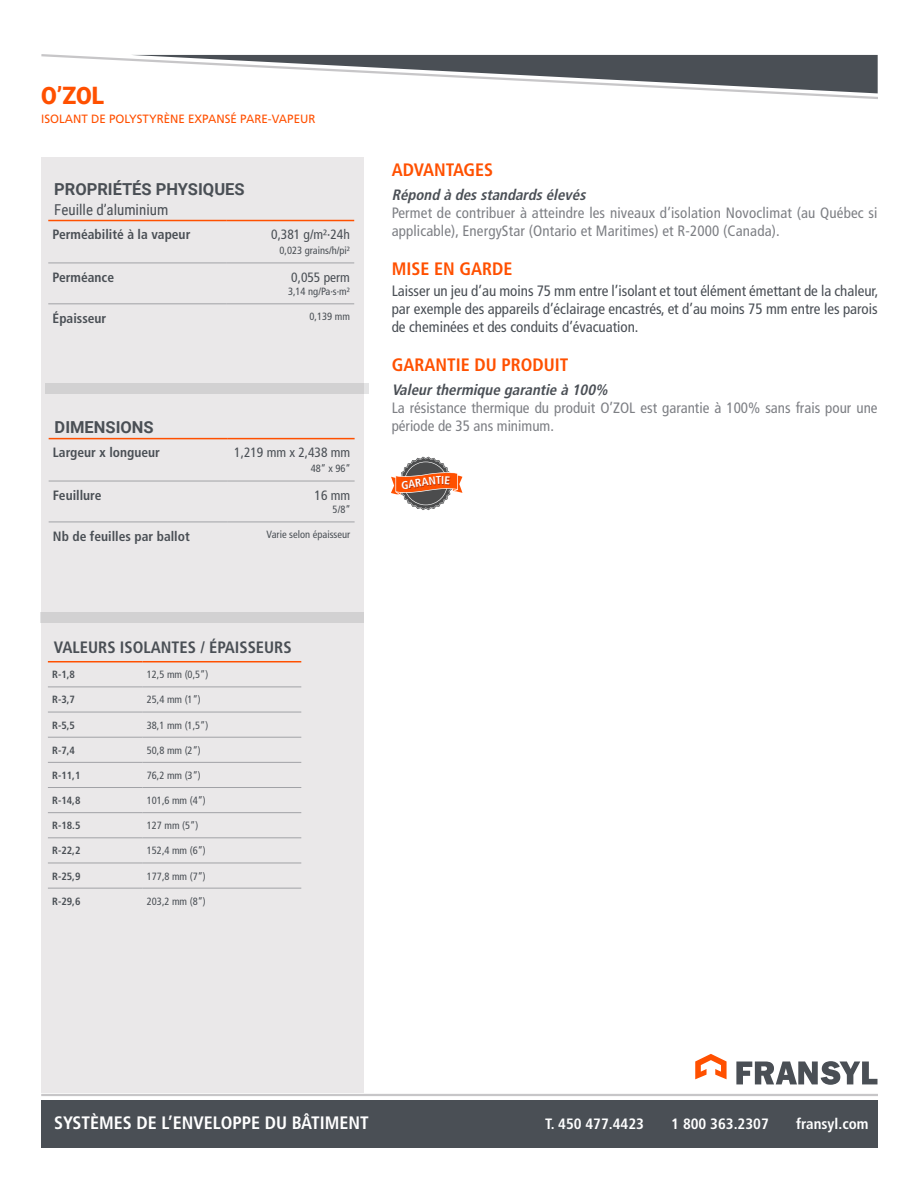
<style>
.page{position:relative;width:918px;height:1188px;background:#fff}
.page>*{position:absolute;margin:0;border:0;box-sizing:border-box;transform-origin:0 0}
.t1{font:900 24px "Roboto";color:#ff5000;scale:.95 1}
.t2{font:700 condensed 18px "Frutiger LT Std";color:#ff5000}
.t3{font:700 condensed 18px "Frutiger LT Std";color:#fff}
.t4{font:700 16.5px "Roboto";color:#4a4f55}
.t5{font:700 condensed 16.5px "Frutiger LT Std";color:#4a4f55}
.t6{font:condensed 15px/18px "Frutiger";letter-spacing:.01em;color:#7d7f84}
.t7{font:condensed 15px/18px "Frutiger";color:#4a4f55;text-align:justify}
.t8{font:italic 700 condensed 15px "Frutiger LT Std";color:#4a4f55}
.t9{font:700 condensed 15px "Frutiger LT Std";color:#fff}
.t10{font:15px "Roboto Condensed";color:#4a4f55}
.t11{font:700 condensed 13.5px "Frutiger LT Std";color:#4a4f55}
.t12{font:condensed 13.5px "Frutiger";color:#4a4f55}
.t13{font:12px "Frutiger";color:#ff5000;scale:.96 1}
.t14{font:700 condensed 11.25px "Frutiger";color:#fff}
.t15{font:condensed 10.5px "Frutiger";color:#4a4f55}
.t16{font:700 condensed 10.5px "Frutiger LT Std";color:#4a4f55}
</style>
<div class="page">
<div style="left:41px;top:158px;width:323px;height:935px;background:#eae8e9"></div>
<div style="left:41px;top:1100px;width:837px;height:47px;background:#4a4f55"></div>
<hr style="left:41px;top:1094px;width:837px;height:2px;background:#c7c6c8">
<svg style="left:41px;top:54px;width:837px;height:45px"></svg>
<svg style="left:695px;top:1054px;width:32px;height:25px"></svg>
<svg style="left:736px;top:1061px;width:142px;height:24px"></svg>
<hr style="left:49px;top:481px;width:178px;height:1px;background:#a1a2a6">
<hr style="left:227px;top:481px;width:128px;height:1px;background:#a1a2a6">
<hr style="left:49px;top:522px;width:178px;height:1px;background:#a1a2a6">
<hr style="left:227px;top:522px;width:128px;height:1px;background:#a1a2a6">
<hr style="left:49px;top:438px;width:178px;height:1px;background:#ff5000">
<hr style="left:227px;top:438px;width:128px;height:1px;background:#ff5000">
<div style="left:40px;top:612px;width:324px;height:10px;background:#d2d1d2"></div>
<hr style="left:48px;top:687px;width:95px;height:1px;background:#a1a2a6">
<hr style="left:143px;top:687px;width:158px;height:1px;background:#a1a2a6">
<hr style="left:48px;top:712px;width:95px;height:1px;background:#a1a2a6">
<hr style="left:143px;top:712px;width:158px;height:1px;background:#a1a2a6">
<hr style="left:48px;top:737px;width:95px;height:1px;background:#a1a2a6">
<hr style="left:143px;top:737px;width:158px;height:1px;background:#a1a2a6">
<hr style="left:48px;top:762px;width:95px;height:1px;background:#a1a2a6">
<hr style="left:143px;top:762px;width:158px;height:1px;background:#a1a2a6">
<hr style="left:48px;top:787px;width:95px;height:1px;background:#a1a2a6">
<hr style="left:143px;top:787px;width:158px;height:1px;background:#a1a2a6">
<hr style="left:48px;top:812px;width:95px;height:1px;background:#a1a2a6">
<hr style="left:143px;top:812px;width:158px;height:1px;background:#a1a2a6">
<hr style="left:48px;top:837px;width:95px;height:1px;background:#a1a2a6">
<hr style="left:143px;top:837px;width:158px;height:1px;background:#a1a2a6">
<hr style="left:48px;top:863px;width:95px;height:1px;background:#a1a2a6">
<hr style="left:143px;top:863px;width:158px;height:1px;background:#a1a2a6">
<hr style="left:48px;top:888px;width:95px;height:1px;background:#a1a2a6">
<hr style="left:143px;top:888px;width:158px;height:1px;background:#a1a2a6">
<hr style="left:48px;top:661px;width:95px;height:1px;background:#ff5000">
<hr style="left:143px;top:661px;width:158px;height:1px;background:#ff5000">
<hr style="left:48px;top:263px;width:179px;height:1px;background:#a1a2a6">
<hr style="left:227px;top:263px;width:127px;height:1px;background:#a1a2a6">
<hr style="left:48px;top:303px;width:179px;height:1px;background:#a1a2a6">
<hr style="left:227px;top:303px;width:127px;height:1px;background:#a1a2a6">
<hr style="left:48px;top:220px;width:179px;height:1px;background:#ff5000">
<hr style="left:227px;top:220px;width:127px;height:1px;background:#ff5000">
<div style="left:45px;top:383px;width:324px;height:10px;background:#d2d1d2"></div>
<svg style="left:391px;top:457px;width:71px;height:53px"></svg>
<p class="t1" style="left:41px;top:79px;width:68px">O’ZOL</p>
<p class="t13" style="left:41px;top:112px;width:287px">ISOLANT DE POLYSTYRÈNE EXPANSÉ PARE-VAPEUR</p>
<p class="t4" style="left:54px;top:178px;width:192px">PROPRIÉTÉS PHYSIQUES</p>
<p class="t10" style="left:54px;top:199px;width:116px">Feuille d’aluminium</p>
<p class="t11" style="left:53px;top:227px;width:139px">Perméabilité à la vapeur</p>
<p class="t12" style="left:271px;top:227px;width:80px">0,381 g/m²·24h</p>
<p class="t15" style="left:280px;top:245px;width:72px">0,023 grains/h/pi²</p>
<p class="t11" style="left:53px;top:269px;width:63px">Perméance</p>
<p class="t12" style="left:291px;top:269px;width:60px">0,055 perm</p>
<p class="t15" style="left:288px;top:285px;width:63px">3,14 ng/Pa·s·m²</p>
<p class="t11" style="left:53px;top:310px;width:55px">Épaisseur</p>
<p class="t15" style="left:310px;top:311px;width:42px">0,139 mm</p>
<p class="t4" style="left:55px;top:415px;width:101px">DIMENSIONS</p>
<p class="t11" style="left:53px;top:445px;width:108px">Largeur x longueur</p>
<p class="t12" style="left:234px;top:445px;width:118px">1,219 mm x 2,438 mm</p>
<p class="t15" style="left:311px;top:463px;width:41px">48” x 96”</p>
<p class="t11" style="left:53px;top:487px;width:50px">Feuillure</p>
<p class="t12" style="left:315px;top:487px;width:37px">16 mm</p>
<p class="t15" style="left:333px;top:504px;width:20px">5/8”</p>
<p class="t11" style="left:53px;top:528px;width:138px">Nb de feuilles par ballot</p>
<p class="t15" style="left:267px;top:529px;width:85px">Varie selon épaisseur</p>
<p class="t5" style="left:54px;top:638px;width:239px">VALEURS ISOLANTES / ÉPAISSEURS</p>
<p class="t16" style="left:52px;top:668px;width:24px">R-1,8</p>
<p class="t15" style="left:147px;top:669px;width:63px">12,5 mm (0,5”)</p>
<p class="t16" style="left:52px;top:694px;width:24px">R-3,7</p>
<p class="t15" style="left:147px;top:694px;width:55px">25,4 mm (1”)</p>
<p class="t16" style="left:52px;top:719px;width:24px">R-5,5</p>
<p class="t15" style="left:147px;top:719px;width:63px">38,1 mm (1,5”)</p>
<p class="t16" style="left:52px;top:744px;width:24px">R-7,4</p>
<p class="t15" style="left:147px;top:744px;width:55px">50,8 mm (2”)</p>
<p class="t16" style="left:52px;top:769px;width:30px">R-11,1</p>
<p class="t15" style="left:147px;top:769px;width:55px">76,2 mm (3”)</p>
<p class="t16" style="left:52px;top:794px;width:30px">R-14,8</p>
<p class="t15" style="left:147px;top:794px;width:61px">101,6 mm (4”)</p>
<p class="t16" style="left:52px;top:819px;width:30px">R-18.5</p>
<p class="t15" style="left:147px;top:819px;width:53px">127 mm (5”)</p>
<p class="t16" style="left:52px;top:844px;width:30px">R-22,2</p>
<p class="t15" style="left:147px;top:845px;width:61px">152,4 mm (6”)</p>
<p class="t16" style="left:52px;top:870px;width:30px">R-25,9</p>
<p class="t15" style="left:147px;top:870px;width:61px">177,8 mm (7”)</p>
<p class="t16" style="left:52px;top:895px;width:30px">R-29,6</p>
<p class="t15" style="left:147px;top:895px;width:61px">203,2 mm (8”)</p>
<p class="t2" style="left:392px;top:159px;width:103px">ADVANTAGES</p>
<p class="t8" style="left:392px;top:185px;width:199px">Répond à desstandardsélevés</p>
<p class="t6" style="left:392px;top:203px;width:487px">Permet de contribuer à atteindre les niveaux d’isolation Novoclimat (au Québec si applicable), EnergyStar (Ontario et Maritimes) et R-2000 (Canada).</p>
<p class="t2" style="left:392px;top:258px;width:122px">MISE EN GARDE</p>
<p class="t7" style="left:392px;top:281px;width:488px">Laisser un jeu d’au moins 75 mm entre l’isolant et tout élément émettant de la chaleur, par exemple des appareils d’éclairage encastrés, et d’au moins 75 mm entre les parois de cheminées et des conduits d’évacuation.</p>
<p class="t2" style="left:392px;top:354px;width:178px">GARANTIE DU PRODUIT</p>
<p class="t8" style="left:392px;top:380px;width:221px">Valeurthermique garantie à 100%</p>
<p class="t6" style="left:392px;top:398px;width:487px">La résistance thermique du produit O’ZOL est garantie à 100% sans frais pour une période de 35 ans minimum.</p>
<p class="t14" style="left:441px;top:474px;width:5px">I</p>
<p class="t3" style="left:54px;top:1112px;width:316px">SYSTÈMES DE L’ENVELOPPE DU BÂTIMENT</p>
<p class="t9" style="left:545px;top:1115px;width:100px">T. 450 477.4423</p>
<p class="t9" style="left:671px;top:1115px;width:99px">1 800 363.2307</p>
<p class="t9" style="left:796px;top:1115px;width:74px">fransyl.com</p>
</div>
